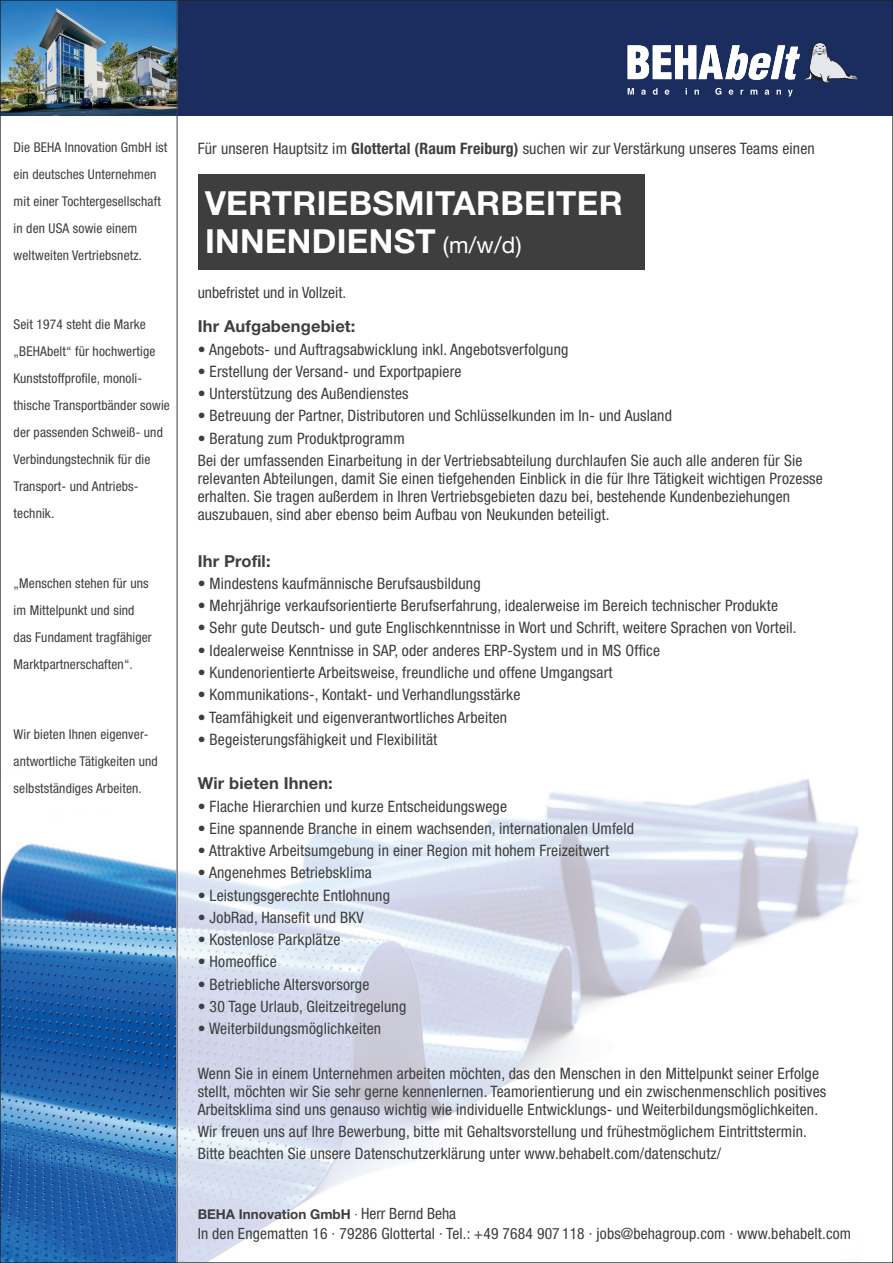
<style>
.page{position:relative;width:893px;height:1263px;background:#fff}
.page>*{position:absolute;margin:0;border:0;box-sizing:border-box;transform-origin:0 0}
.t1{font:700 33.15px/37.3px "Helvetica Neue LT Pro";letter-spacing:.01em;color:#fff}
.t2{font:700 16.5px "Helvetica Neue LT Pro";letter-spacing:.01em;color:#3e3e3f}
.t3{font:condensed 15.75px/18px "Helvetica Neue LT Pro";letter-spacing:.01em;color:#3e3e3f}
.t4{font:condensed 15.6px "Helvetica Neue LT Pro";letter-spacing:.01em;color:#3e3e3f}
.t5{font:condensed 13.5px/27px "Helvetica Neue LT Pro";letter-spacing:.01em;color:#3e3e3f}
.t6{font:700 13.5px "Helvetica Neue LT Pro";color:#3e3e3f}
.s1{font-weight:700}
.s2{font-weight:400;font-size:22.8px}
.s3{font-weight:400;font-stretch:condensed}
.s4{font-weight:400;font-stretch:condensed;font-size:15.6px}
</style>
<div class="page">
<div style="left:0;top:0;width:893px;height:116px;background:#1b2d5e"></div>
<img style="left:2px;top:769px;width:857px;height:492px">
<svg style="left:628px;top:43px;width:231px;height:54px"></svg>
<img style="left:2px;top:2px;width:175px;height:114px">
<div style="left:198px;top:174px;width:447px;height:96px;background:#3e3e3f"></div>
<hr style="left:177px;top:0;width:1px;height:1263px;background:#3e3e3f">
<p class="t5" style="left:14px;top:133px;width:155px">Die BEHA Innovation GmbH ist ein deutsches Unternehmen mit einer Tochtergesellschaft in den USA sowie einem weltweiten Vertriebsnetz.</p>
<p class="t5" style="left:14px;top:311px;width:158px">Seit 1974 steht die Marke „BEHAbelt“ für hoch wertige<br>Kunststoff profile, monoli&shy;thische Transportbänder sowie der passenden Schweiß- und<br>Verbindungstechnik für die<br>Transport- und Antriebs&shy;technik.</p>
<p class="t5" style="left:14px;top:570px;width:140px">„Menschen stehen für uns im Mittelpunkt und sind das Fundament tragfähiger<br>Marktpartner schaften“.</p>
<p class="t5" style="left:14px;top:720px;width:146px">Wir bieten Ihnen eigenver&shy;antwortliche Tätigkeiten und selbstständiges Arbeiten.</p>
<p class="t3" style="left:198px;top:139px;width:619px">Fü r unseren Hauptsitz im <span class="s1">Glottertal (Raum Freiburg)</span> suchen wir zur Verstärkung unseres Teams einen</p>
<h1 class="t1" style="left:205px;top:184px;width:419px">VERTRIEBSMITARBEITER<br>INNENDIENST <span class="s2">(m/w/d)</span></h1>
<p class="t4" style="left:198px;top:283px;width:150px">unbefristet und in Vollzeit.</p>
<p class="t2" style="left:198px;top:316px;width:159px">Ihr Aufgabengebiet:</p>
<p class="t3" style="left:198px;top:340px;width:372px">• Angebots- und Auftragsabwicklung inkl. Angebotsverfolgung</p>
<p class="t3" style="left:198px;top:362px;width:265px">• Erstellung der Versand- und Exportpapiere</p>
<p class="t3" style="left:198px;top:384px;width:212px">• Unterstützung des Außendienstes</p>
<p class="t3" style="left:198px;top:407px;width:476px">• Betreuung der Partner, Distributoren und Schlüsselkunden im In- und Ausland</p>
<p class="t3" style="left:198px;top:427px;width:606px;line-height:22.2px">• Beratung zum Produktprogramm<br>Bei der umfassenden Einarbeitung in der Vertriebsabteilung durchlaufen Sie auch alle anderen für Sie</p>
<p class="t3" style="left:198px;top:469px;width:627px">relevanten Abteilungen, damit Sie einen tiefgehenden Einblick in die für Ihre Tätigkeit wichtigen Prozesse erhalten. Sie tragen außerdem in Ihren Vertriebsgebieten dazu bei, bestehende Kundenbeziehungen auszubauen, sind aber ebenso beim Aufbau von Neukunden beteiligt.</p>
<p class="t2" style="left:198px;top:551px;width:74px">Ihr Profil:</p>
<p class="t3" style="left:198px;top:574px;width:285px">• Mindestens kaufmännische Berufsausbildung</p>
<p class="t3" style="left:198px;top:596px;width:582px">• Mehrjährige verkaufsorientierte Berufserfahrung, idealerweise im Bereich technischer Produkte</p>
<p class="t3" style="left:198px;top:619px;width:601px">• Sehr gute Deutsch- und gute Englischkenntnisse in Wort und Schrift, weitere Sprachen von Vorteil.</p>
<p class="t3" style="left:198px;top:641px;width:464px">• Idealerweise Kenntnisse in SAP, oder anderes ERP-System und in MS Office</p>
<p class="t3" style="left:198px;top:663px;width:416px">• Kundenorientierte Arbeitsweise, freundliche und offene Umgangsart</p>
<p class="t3" style="left:198px;top:685px;width:324px">• Kommunikations-, Kontakt- und Verhandlungsstärke</p>
<p class="t3" style="left:198px;top:708px;width:311px">• Teamfähigkeit und eigenverantwortliches Arbeiten</p>
<p class="t3" style="left:198px;top:730px;width:241px">• Begeisterungsfähigkeit und Flexibilität</p>
<p class="t2" style="left:198px;top:773px;width:137px">Wir bieten Ihnen:</p>
<p class="t3" style="left:198px;top:797px;width:311px">• Flache Hierarchien und kurze Entscheidungswege</p>
<p class="t3" style="left:198px;top:819px;width:438px">• Eine spannende Branche in einem wachsenden, internationalen Umfeld</p>
<p class="t3" style="left:198px;top:841px;width:413px">• Attraktive Arbeitsumgebung in einer Region mit hohem Freizeitwert</p>
<p class="t3" style="left:198px;top:863px;width:176px">• Angenehmes Betriebsklima</p>
<p class="t3" style="left:198px;top:886px;width:194px">• Leistungsgerechte Entlohnung</p>
<p class="t3" style="left:198px;top:908px;width:168px">• JobRad, Hansefit und BKV</p>
<p class="t3" style="left:198px;top:930px;width:144px">• Kostenlose Parkplätze</p>
<p class="t3" style="left:198px;top:952px;width:81px">• Homeoffice</p>
<p class="t3" style="left:198px;top:975px;width:173px">• Betriebliche Altersvorsorge</p>
<p class="t3" style="left:198px;top:997px;width:210px">• 30 Tage Urlaub, Gleitzeitregelung</p>
<p class="t3" style="left:198px;top:1019px;width:185px">• Weiterbildungsmöglichkeiten</p>
<p class="t3" style="left:198px;top:1064px;width:630px">Wenn Sie in einem Unternehmen arbeiten möchten, das den Menschen in den Mittelpunkt seiner Erfolge stellt, möchten wir Sie sehr gerne kennenlernen. Teamorientierung und ein zwischenmenschlich positives<br>Arbeitsklima sind uns genauso wichtig wie individuelle Entwicklungs- und Weiterbildungsmöglichkeiten.</p>
<p class="t3" style="left:198px;top:1120px;width:611px;line-height:22.2px">Wir freuen uns auf Ihre Bewerbung, bitte mit Gehaltsvorstellung und frühestmöglichem Eintrittstermin.<br>Bitte beachten Sie unsere Datenschutzerklärung unter www.behabelt.com/datenschutz/</p>
<p class="t6" style="left:198px;top:1205px;width:260px">BEHA Innovation GmbH <span class="s3">·</span> <span class="s4">Herr Bernd Beha</span></p>
<p class="t4" style="left:198px;top:1224px;width:655px">In den Engematten 16 · 79286 Glottertal · Tel.: +49 7684 907 118 · jobs@behagroup.com · www.behabelt.com</p>
</div>
